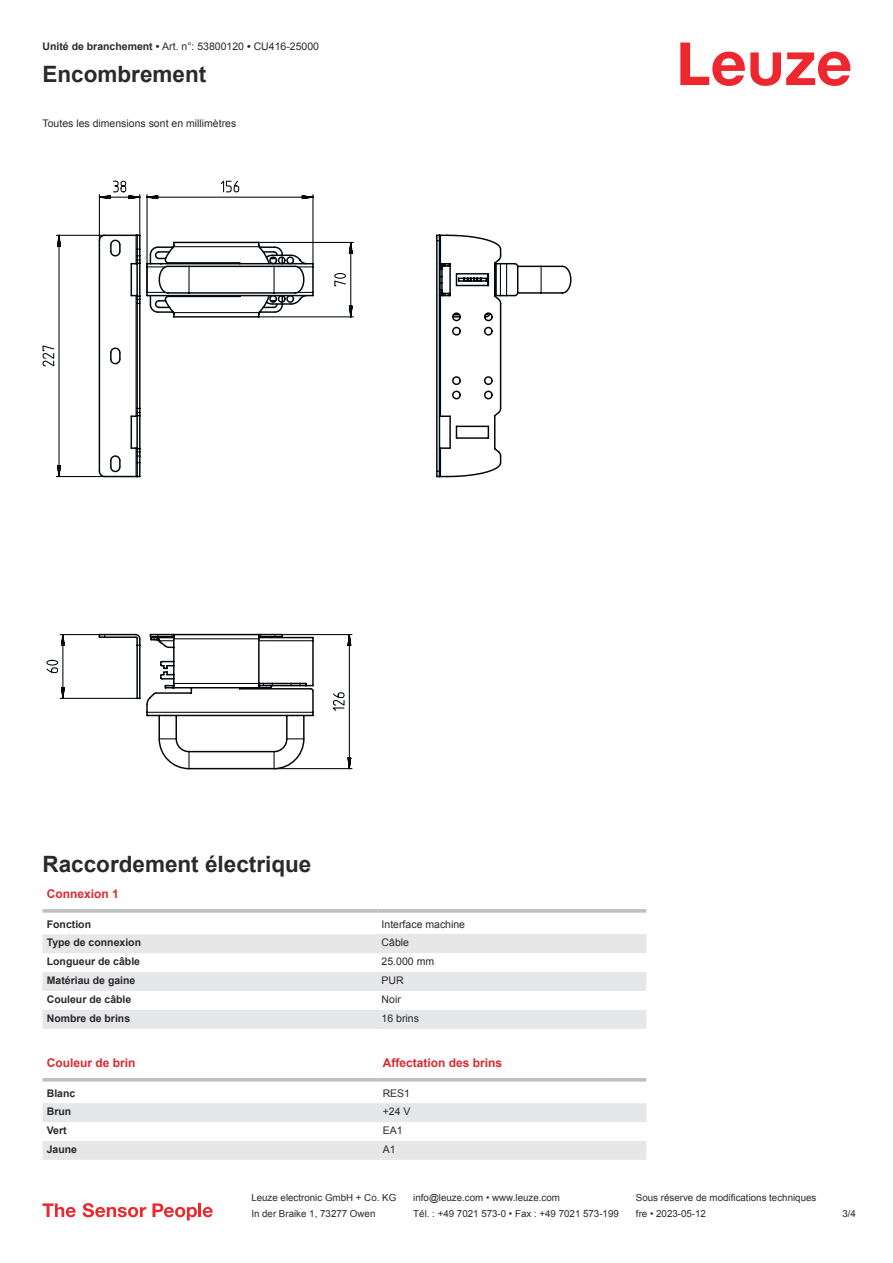
<style>
.page{position:relative;width:893px;height:1263px;background:#fff}
.page>*{position:absolute;margin:0;border:0;box-sizing:border-box;transform-origin:0 0}
.t1{font:700 22.5px "Arial";color:#2b292a}
.t2{font:700 12px "Arial";color:#db2a30}
.t3{font:10.5px "Arial";color:#2b292a}
.t4{font:700 10.5px "Arial";color:#2b292a}
.t5{font:9.75px "Arial";color:#2b292a}
.s1{font-weight:700}
</style>
<div class="page">
<svg style="left:680px;top:43px;width:170px;height:43px"></svg>
<svg style="left:43px;top:934px;width:335px;height:95px;fill:#e6e7e9"></svg>
<svg style="left:43px;top:909px;width:335px;height:4px"></svg>
<svg style="left:378px;top:909px;width:268px;height:4px"></svg>
<div style="left:378px;top:934px;width:268px;height:19px;background:#e6e7e9"></div>
<div style="left:378px;top:972px;width:268px;height:19px;background:#e6e7e9"></div>
<div style="left:378px;top:1010px;width:268px;height:19px;background:#e6e7e9"></div>
<svg style="left:43px;top:1081px;width:603px;height:1px"></svg>
<svg style="left:43px;top:1103px;width:603px;height:57px"></svg>
<hr style="left:43px;top:1078px;width:335px;height:3px;background:#bdbfc1">
<hr style="left:378px;top:1078px;width:226px;height:3px;background:#bdbfc1">
<hr style="left:604px;top:1078px;width:42px;height:3px;background:#bdbfc1">
<svg style="left:43px;top:1203px;width:33px;height:14px"></svg>
<svg style="left:83px;top:1203px;width:63px;height:14px"></svg>
<svg style="left:153px;top:1203px;width:44px;height:17px"></svg>
<hr style="left:198px;top:1203px;width:3px;height:14px;background:#ed272d">
<svg style="left:203px;top:1207px;width:10px;height:10px"></svg>
<svg style="left:436px;top:234px;width:135px;height:244px"></svg>
<svg style="left:43px;top:181px;width:311px;height:588px"></svg>
<p class="t3" style="left:43px;top:43px;width:278px"><span class="s1">Unité de branchement •</span> Art. n°: 53800120 <span class="s1">•</span> CU416-25000</p>
<h1 class="t1" style="left:43px;top:66px;width:165px">Encombrement</h1>
<p class="t3" style="left:43px;top:119px;width:195px">Toutes les dimensions sont en millimètres</p>
<h1 class="t1" style="left:43px;top:856px;width:270px">Raccordement électrique</h1>
<p class="t2" style="left:47px;top:889px;width:74px">Connexion 1</p>
<p class="t4" style="left:47px;top:920px;width:46px">Fonction</p>
<p class="t3" style="left:382px;top:920px;width:85px">Interface machine</p>
<p class="t4" style="left:47px;top:939px;width:96px">Type de connexion</p>
<p class="t3" style="left:382px;top:939px;width:29px">Câble</p>
<p class="t4" style="left:47px;top:958px;width:95px">Longueur de câble</p>
<p class="t3" style="left:382px;top:958px;width:54px">25.000 mm</p>
<p class="t4" style="left:47px;top:977px;width:90px">Matériau de gaine</p>
<p class="t3" style="left:382px;top:976px;width:24px">PUR</p>
<p class="t4" style="left:47px;top:995px;width:86px">Couleur de câble</p>
<p class="t3" style="left:382px;top:995px;width:21px">Noir</p>
<p class="t4" style="left:47px;top:1014px;width:85px">Nombre de brins</p>
<p class="t3" style="left:382px;top:1014px;width:39px">16 brins</p>
<p class="t2" style="left:47px;top:1058px;width:90px">Couleur de brin</p>
<p class="t2" style="left:383px;top:1058px;width:121px">Affectation des brins</p>
<p class="t4" style="left:47px;top:1089px;width:30px">Blanc</p>
<p class="t3" style="left:383px;top:1089px;width:29px">RES1</p>
<p class="t4" style="left:47px;top:1108px;width:26px">Brun</p>
<p class="t3" style="left:383px;top:1108px;width:29px">+24 V</p>
<p class="t4" style="left:47px;top:1126px;width:21px">Vert</p>
<p class="t3" style="left:383px;top:1126px;width:21px">EA1</p>
<p class="t4" style="left:47px;top:1145px;width:32px">Jaune</p>
<p class="t3" style="left:383px;top:1145px;width:14px">A1</p>
<p class="t5" style="left:251px;top:1194px;width:146px">Leuze electronic GmbH + Co. KG</p>
<p class="t5" style="left:413px;top:1194px;width:148px">info@leuze.com • www.leuze.com</p>
<p class="t5" style="left:636px;top:1194px;width:182px">Sous réserve de modifications techniques</p>
<p class="t5" style="left:251px;top:1210px;width:126px">In der Braike 1, 73277 Owen</p>
<p class="t5" style="left:413px;top:1210px;width:207px">Tél. : +49 7021 573-0 • Fax : +49 7021 573-199</p>
<p class="t5" style="left:636px;top:1210px;width:72px">fre • 2023-05-12</p>
<p class="t5" style="left:842px;top:1210px;width:15px">3 /4</p>
</div>
